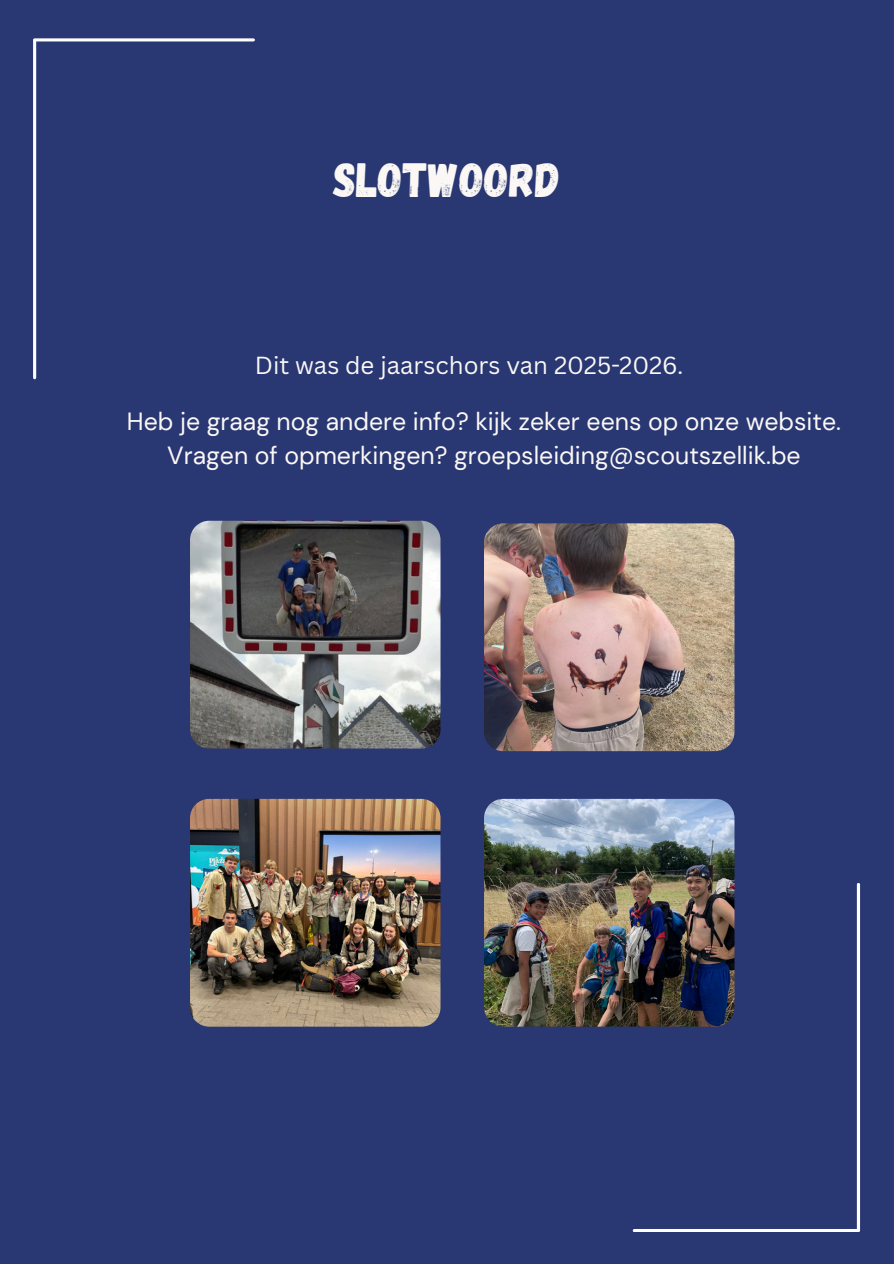
<style>
.page{position:relative;width:894px;height:1264px;background:#fff}
.page>*{position:absolute;margin:0;border:0;box-sizing:border-box;transform-origin:0 0}
.t1{font:48px "Gagalin";color:#faf7f5}
.t2{font:24.75px/33.8px "DM Sans";color:#faf7f5;text-align:center}
.t3{font:24px "Canva Sans";color:#faf7f5}
</style>
<div class="page">
<div style="left:0;top:0;width:893px;height:1263px;background:#293772"></div>
<svg style="left:632px;top:883px;width:227px;height:348px"></svg>
<svg style="left:33px;top:38px;width:222px;height:341px"></svg>
<img style="left:190px;top:520px;width:250px;height:228px">
<img style="left:190px;top:798px;width:250px;height:228px">
<img style="left:484px;top:523px;width:250px;height:228px">
<img style="left:484px;top:798px;width:250px;height:228px">
<h1 class="t1" style="left:333px;top:149px;width:228px">SLOTWOORD</h1>
<p class="t3" style="left:255px;top:348px;width:430px">Dit was de jaarschors van 2025-2026.</p>
<p class="t2" style="left:127px;top:404px;width:715px">Heb je graag nog andere info? kijk zeker eens op onze website.<br>Vragen of opmerkingen? groepsleiding@scoutszellik.be</p>
</div>
